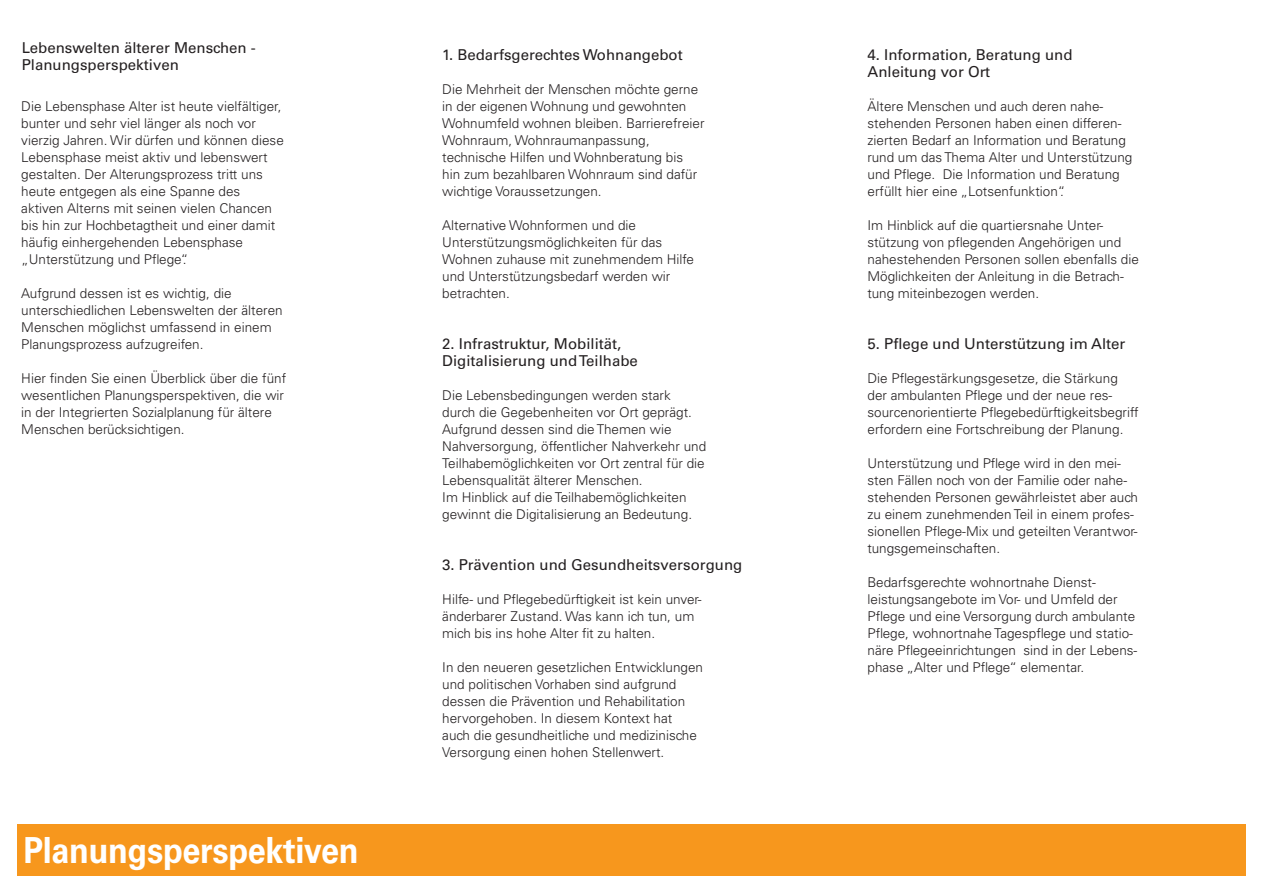
<style>
.page{position:relative;width:1263px;height:893px;background:#fff}
.page>*{position:absolute;margin:0;border:0;box-sizing:border-box;transform-origin:0 0}
.t1{font:700 36px "Univers LT Std";letter-spacing:-.01em;color:#fff;scale:.9 1}
.t2{font:15px/17px "Univers LT Std";color:#231f20}
.t3{font:300 13.5px/17px "Univers LT Std";color:#231f20}
</style>
<div class="page">
<div style="left:17px;top:825px;width:1229px;height:51px;background:#f7971d"></div>
<p class="t2" style="left:22px;top:40px;width:236px;line-height:16.5px">Lebenswelten älterer Menschen -<br>Planungsperspektiven</p>
<p class="t3" style="left:21px;top:97px;width:264px">Die Lebensphase Alter ist heute vielfältiger, bunter und sehr viel länger als noch vor vierzig Jahren. Wir dürfen und können diese Lebensphase meist aktiv und lebenswert gestalten. Der Alterungsprozess tritt uns heute entgegen als eine Spanne des aktiven Alterns mit seinen vielen Chancen bis hin zur Hochbetagtheit und einer damit häufig einhergehenden Lebensphase „Unterstützung und Pflege“.</p>
<p class="t3" style="left:21px;top:284px;width:263px">Aufgrund dessen ist es wichtig, die unterschiedlichen Lebenswelten der älteren Menschen möglichst umfassend in einem Planungsprozess aufzugreifen.</p>
<p class="t3" style="left:21px;top:369px;width:266px">Hier finden Sie einen Überblick über die fünf wesentlichen Planungsperspektiven, die wir in der Integrierten Sozialplanung für ältere Menschen berücksichtigen.</p>
<h1 class="t1" style="left:23px;top:829px;width:374px">Planungsperspektiven</h1>
<p class="t2" style="left:442px;top:46px;width:242px">1. Bedarfsgerechtes Wohnangebot</p>
<p class="t3" style="left:442px;top:80px;width:264px">Die Mehrheit der Menschen möchte gerne in der eigenen Wohnung und gewohnten Wohnumfeld wohnen bleiben. Barrierefreier Wohnraum, Wohnraumanpassung, technische Hilfen und Wohnberatung bis<br>hin zum bezahlbaren Wohnraum sind dafür wichtige Voraussetzungen.</p>
<p class="t3" style="left:442px;top:216px;width:253px">Alternative Wohnformen und die<br>Unterstützungsmöglichkeiten für das<br>Wohnen zuhause mit zunehmendem Hilfe und Unterstützungsbedarf werden wir betrachten.</p>
<p class="t2" style="left:442px;top:335px;width:197px">2. Infrastruktur, Mobilität,<br>Digitalisierung und Teilhabe</p>
<p class="t3" style="left:442px;top:386px;width:265px">Die Lebensbedingungen werden stark durch die Gegebenheiten vor Ort geprägt.<br>Aufgrund dessen sind die Themen wie Nahversorgung, öffentlicher Nahverkehr und Teilhabemöglichkeiten vor Ort zentral für die Lebensqualität älterer Menschen.<br>Im Hinblick auf die Teilhabemöglichkeiten gewinnt die Digitalisierung an Bedeutung.</p>
<p class="t2" style="left:442px;top:556px;width:302px">3. Prävention und Gesundheitsversorgung</p>
<p class="t3" style="left:442px;top:591px;width:261px">Hilfe- und Pflegebedürftigkeit ist kein unver&shy;änderbarer Zustand. Was kann ich tun, um mich bis ins hohe Alter fit zu halten.</p>
<p class="t3" style="left:442px;top:659px;width:262px">In den neueren gesetzlichen Entwicklungen und politischen Vorhaben sind aufgrund dessen die Prävention und Rehabilitation hervorgehoben. In diesem Kontext hat auch die gesundheitliche und medizinische Versorgung einen hohen Stellenwert.</p>
<p class="t2" style="left:867px;top:46px;width:207px">4. Information, Beratung und<br>Anleitung vor Ort</p>
<p class="t3" style="left:867px;top:97px;width:266px">Ältere Menschen und auch deren nahe&shy;stehenden Personen haben einen differen&shy;zierten Bedarf an Information und Beratung rund um das Thema Alter und Unterstützung und Pflege. Die Information und Beratung erfüllt hier eine „Lotsenfunktion“.</p>
<p class="t3" style="left:867px;top:216px;width:273px">Im Hinblick auf die quartiersnahe Unter&shy;stützung von pflegenden Angehörigen und nahestehenden Personen sollen ebenfalls die Möglichkeiten der Anleitung in die Betrach&shy;tung miteinbezogen werden.</p>
<p class="t2" style="left:867px;top:335px;width:259px">5. Pflege und Unterstützung im Alter</p>
<p class="t3" style="left:867px;top:369px;width:272px">Die Pflegestärkungsgesetze, die Stärkung der ambulanten Pflege und der neue res&shy;sourcenorientierte Pflegebedürftigkeitsbegriff erfordern eine Fortschreibung der Planung.</p>
<p class="t3" style="left:867px;top:454px;width:272px">Unterstützung und Pflege wird in den mei&shy;sten Fällen noch von der Familie oder nahe&shy;stehenden Personen gewährleistet aber auch zu einem zunehmenden Teil in einem profes&shy;sionellen Pflege-Mix und geteilten Verantwor&shy;tungsgemeinschaften.</p>
<p class="t3" style="left:867px;top:574px;width:271px">Bedarfsgerechte wohnortnahe Dienst&shy;leistungsangebote im Vor- und Umfeld der Pflege und eine Versorgung durch ambulante Pflege, wohnortnahe Tagespflege und statio&shy;näre Pflegeeinrichtungen sind in der Lebens&shy;phase „Alter und Pflege“ elementar.</p>
</div>
